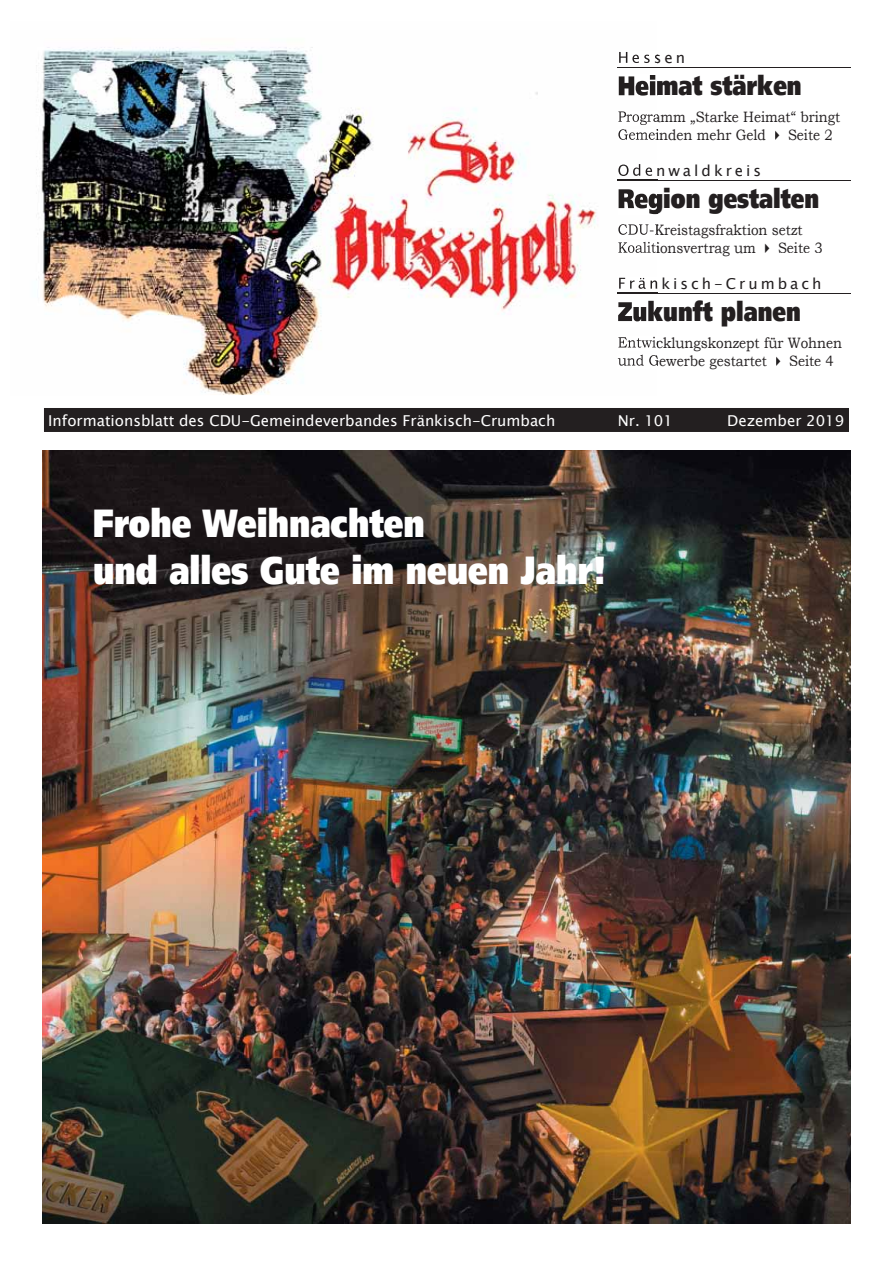
<style>
.page{position:relative;width:893px;height:1263px;background:#fff}
.page>*{position:absolute;margin:0;border:0;box-sizing:border-box;transform-origin:0 0}
.t1{font:900 39px/46.8px "Frutiger";color:#fff;scale:.8 1}
.t2{font:900 27px "Frutiger";color:#231f20;scale:.8 1}
.t3{font:15px/18px "Bookman Old Style";color:#231f20;scale:.9 1}
.t4{font:15px "Lucida Sans Unicode";color:#fff}
.t5{font:15px "Lucida Sans Unicode";letter-spacing:.2em;color:#231f20}
</style>
<div class="page">
<img style="left:42px;top:451px;width:808px;height:772px">
<img style="left:36px;top:47px;width:621px;height:348px">
<div style="left:43px;top:407px;width:807px;height:26px;background:#231f20"></div>
<hr style="left:42px;top:407px;width:2px;height:26px;background:#fff">
<hr style="left:43px;top:432px;width:807px;height:1px;background:#fff">
<hr style="left:43px;top:406px;width:807px;height:2px;background:#fff">
<svg style="left:849px;top:408px;width:1px;height:24px"></svg>
<hr style="left:657px;top:67px;width:193px;height:1px;background:#231f20">
<img style="left:618px;top:67px;width:39px;height:1px">
<hr style="left:657px;top:180px;width:193px;height:1px;background:#231f20">
<img style="left:618px;top:180px;width:39px;height:1px">
<hr style="left:657px;top:293px;width:193px;height:1px;background:#231f20">
<img style="left:618px;top:293px;width:39px;height:1px">
<img style="left:619px;top:52px;width:38px;height:11px">
<img style="left:619px;top:75px;width:38px;height:21px">
<img style="left:647px;top:111px;width:10px;height:14px">
<img style="left:618px;top:111px;width:29px;height:14px">
<img style="left:655px;top:129px;width:2px;height:11px">
<img style="left:618px;top:129px;width:37px;height:11px">
<img style="left:653px;top:164px;width:4px;height:12px">
<img style="left:618px;top:164px;width:35px;height:12px">
<img style="left:618px;top:188px;width:39px;height:26px">
<img style="left:618px;top:235px;width:39px;height:3px">
<img style="left:618px;top:224px;width:39px;height:11px">
<img style="left:618px;top:242px;width:39px;height:14px">
<img style="left:618px;top:242px;width:35px;height:11px">
<img style="left:619px;top:277px;width:38px;height:12px">
<img style="left:618px;top:300px;width:39px;height:27px">
<img style="left:618px;top:348px;width:39px;height:3px">
<img style="left:618px;top:337px;width:39px;height:11px">
<img style="left:618px;top:366px;width:39px;height:3px">
<img style="left:618px;top:355px;width:39px;height:11px">
<p class="t5" style="left:654px;top:46px;width:33px">sen</p>
<h2 class="t2" style="left:656px;top:76px;width:183px">mat stärken</h2>
<p class="t3" style="left:653px;top:107px;width:210px">amm „Starke Heimat“ bringt inden mehr Geld</p>
<p class="t3" style="left:788px;top:125px;width:51px">Seite 2</p>
<p class="t5" style="left:656px;top:159px;width:107px">nwaldkreis</p>
<h2 class="t2" style="left:648px;top:189px;width:216px">gion gestalten</h2>
<p class="t3" style="left:654px;top:220px;width:166px">Kreistagsfraktion setzt ionsvertrag um</p>
<p class="t3" style="left:778px;top:238px;width:51px">Seite 3</p>
<p class="t5" style="left:649px;top:272px;width:174px">nkisch-Crumbach</p>
<h2 class="t2" style="left:647px;top:302px;width:193px">kunft planen</h2>
<p class="t3" style="left:648px;top:333px;width:217px;text-indent:8px">cklungskonzept für Wohnen<br>Gewerbe gestartet</p>
<p class="t3" style="left:789px;top:351px;width:51px">Seite 4</p>
<p class="t4" style="left:48px;top:409px;width:508px">Informationsblatt des CDU-Gemeindeverbandes Fränkisch-Crumbach</p>
<p class="t4" style="left:618px;top:409px;width:57px">Nr. 101</p>
<p class="t4" style="left:727px;top:409px;width:119px">Dezember 2019</p>
<h1 class="t1" style="left:93px;top:505px;width:643px">Frohe Weihnachten<br>und alles Gute im neuen Jahr!</h1>
</div>
